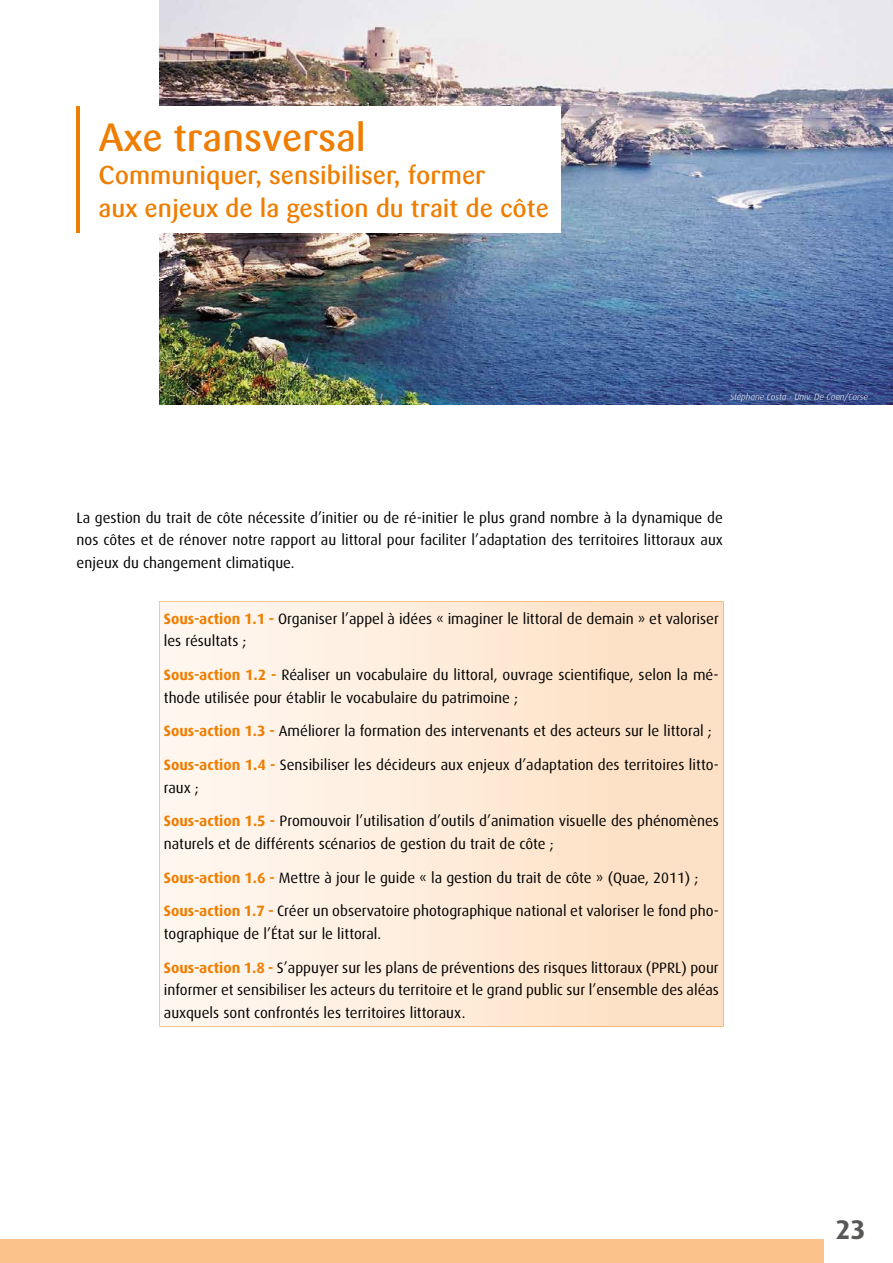
<style>
.page{position:relative;width:893px;height:1263px;background:#fff}
.page>*{position:absolute;margin:0;border:0;box-sizing:border-box;transform-origin:0 0}
.t1{font:500 39px "Sari";color:#ef7d00}
.t2{font:700 27px "Dax";color:#575756}
.t3{font:500 25.5px/33px "Sari";color:#ef7d00}
.t4{font:15px/22.5px "Dax OT";color:#000}
.t5{font:italic 300 9px "Dax OT";color:#fff}
.s1{font-weight:700;color:#ef7d00}
</style>
<div class="page">
<div style="left:0;top:1240px;width:823px;height:23px;background:#fac28a"></div>
<img style="left:159px;top:0;width:734px;height:404px">
<div style="left:77px;top:106px;width:484px;height:126px;background:#fff"></div>
<hr style="left:77px;top:106px;width:3px;height:126px;background:#ef7d00">
<svg style="left:159px;top:601px;width:564px;height:425px;background:#feebd8"></svg>
<h1 class="t1" style="left:99px;top:114px;width:269px">Axe transversal</h1>
<h3 class="t3" style="left:99px;top:159px;width:452px">Communiquer, sensibiliser, former<br>aux enjeux de la gestion du trait de côte</h3>
<p class="t5" style="left:730px;top:392px;width:140px">Stéphane Costa - Univ. De Caen/Corse</p>
<p class="t4" style="left:77px;top:506px;width:648px;text-align:justify">La gestion du trait de côte nécessite d’initier ou de ré-initier le plus grand nombre à la dynamique de nos côtes et de rénover notre rapport au littoral pour faciliter l’adaptation des territoires littoraux aux enjeux du changement climatique.</p>
<p class="t4" style="left:164px;top:608px;width:556px"><span class="s1">Sous-action 1.1 -</span> Organiser l’appel à idées « imaginer le littoral de demain » et valoriser les résultats ;</p>
<p class="t4" style="left:164px;top:664px;width:556px"><span class="s1">Sous-action 1.2 -</span> Réaliser un vocabulaire du littoral, ouvrage scientifique, selon la mé&shy;thode utilisée pour établir le vocabulaire du patrimoine ;</p>
<p class="t4" style="left:164px;top:720px;width:549px"><span class="s1">Sous-action 1.3 -</span> Améliorer la formation des intervenants et des acteurs sur le littoral ;</p>
<p class="t4" style="left:164px;top:754px;width:556px"><span class="s1">Sous-action 1.4 -</span> Sensibiliser les décideurs aux enjeux d’adaptation des territoires litto&shy;raux ;</p>
<p class="t4" style="left:164px;top:810px;width:556px"><span class="s1">Sous-action 1.5 -</span> Promouvoir l’utilisation d’outils d’animation visuelle des phénomènes naturels et de différents scénarios de gestion du trait de côte ;</p>
<p class="t4" style="left:164px;top:866px;width:536px"><span class="s1">Sous-action 1.6 -</span> Mettre à jour le guide « la gestion du trait de côte » (Quae, 2011) ;</p>
<p class="t4" style="left:164px;top:900px;width:556px"><span class="s1">Sous-action 1.7 -</span> Créer un observatoire photographique national et valoriser le fond pho&shy;tographique de l’État sur le littoral.</p>
<p class="t4" style="left:164px;top:956px;width:556px;text-align:justify"><span class="s1">Sous-action 1.8 -</span> S’appuyer sur les plans de préventions des risques littoraux (PPRL) pour informer et sensibiliser les acteurs du territoire et le grand public sur l’ensemble des aléas auxquels sont confrontés les territoires littoraux.</p>
<h2 class="t2" style="left:835px;top:1214px;width:32px">23</h2>
</div>
